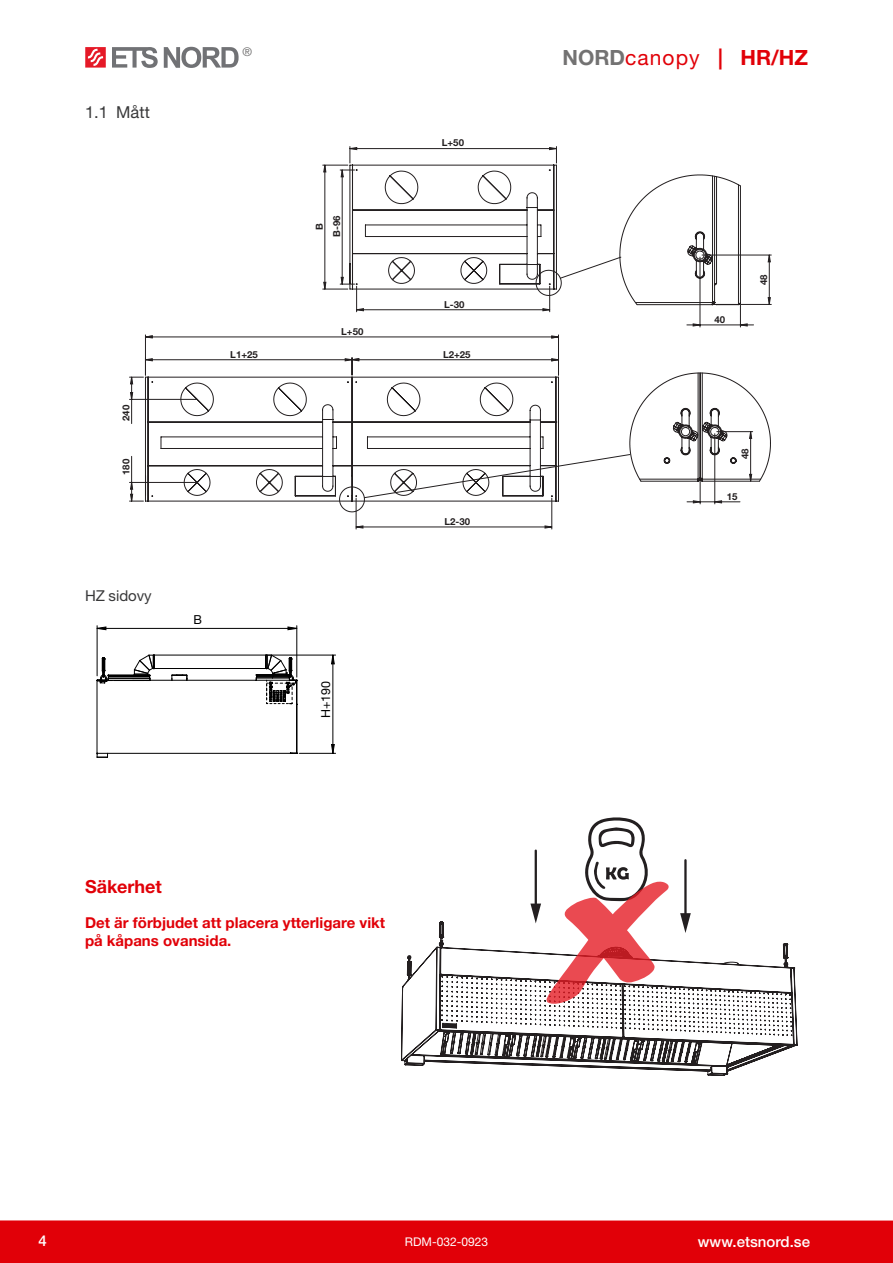
<style>
.page{position:relative;width:893px;height:1263px;background:#fff}
.page>*{position:absolute;margin:0;border:0;box-sizing:border-box;transform-origin:0 0}
.t1{font:21px "Helvetica Neue LTW1 G";letter-spacing:.05em;color:#e10008}
.Pealkiri{font:700 18px "Helvetica Neue LTW1 G";color:#e10008}
.t2{font:16.5px "Helvetica Neue LTW1 G";color:#383839}
.Hoiatustekst_pun{font:700 15px/18px "Helvetica Neue LTW1 G";color:#e10008}
.t3{font:500 15px "Helvetica Neue LTW1 G";color:#fff}
.Tekst{font:15px "Helvetica Neue LTW1 G";color:#383839}
.t4{font:12.45px "Helvetica Neue LTW1 G";color:#000}
.t5{font:12px "Helvetica Neue LTW1 G";color:#fff}
.t6{font:12px "Helvetica Neue LTW1 G";color:#737272}
.t7{font:700 9.6px/17.4px "Helvetica Neue LTW1 G";color:#231f20;text-align:center}
.s1{font-weight:700;color:#737272}
.s2{font-weight:700}
</style>
<div class="page">
<div style="left:0;top:1220px;width:893px;height:43px;background:#e10008"></div>
<svg style="left:85px;top:47px;width:21px;height:21px"></svg>
<svg style="left:112px;top:47px;width:46px;height:21px"></svg>
<svg style="left:164px;top:47px;width:75px;height:21px"></svg>
<hr style="left:551px;top:498px;width:1px;height:31px;background:#231f20">
<hr style="left:356px;top:498px;width:1px;height:31px;background:#231f20">
<svg style="left:130px;top:481px;width:13px;height:21px"></svg>
<hr style="left:702px;top:255px;width:69px;height:1px;background:#231f20">
<hr style="left:740px;top:304px;width:31px;height:1px;background:#231f20">
<svg style="left:559px;top:257px;width:70px;height:210px"></svg>
<svg style="left:323px;top:147px;width:234px;height:18px"></svg>
<svg style="left:357px;top:526px;width:194px;height:2px"></svg>
<svg style="left:131px;top:358px;width:14px;height:143px"></svg>
<svg style="left:768px;top:255px;width:2px;height:49px"></svg>
<svg style="left:145px;top:165px;width:414px;height:337px"></svg>
<svg style="left:619px;top:175px;width:134px;height:152px"></svg>
<svg style="left:629px;top:372px;width:142px;height:132px"></svg>
<hr style="left:97px;top:626px;width:1px;height:50px;background:#000">
<hr style="left:297px;top:626px;width:1px;height:51px;background:#000">
<hr style="left:299px;top:753px;width:37px;height:1px;background:#000">
<hr style="left:268px;top:655px;width:68px;height:1px;background:#000">
<svg style="left:97px;top:627px;width:200px;height:3px"></svg>
<svg style="left:331px;top:655px;width:4px;height:99px"></svg>
<hr style="left:98px;top:753px;width:192px;height:1px;background:#000">
<svg style="left:97px;top:752px;width:11px;height:6px"></svg>
<hr style="left:97px;top:680px;width:1px;height:73px;background:#000">
<hr style="left:109px;top:676px;width:40px;height:1px;background:#000">
<hr style="left:108px;top:678px;width:42px;height:1px;background:#000">
<hr style="left:108px;top:680px;width:148px;height:1px;background:#000">
<hr style="left:297px;top:705px;width:1px;height:48px;background:#000">
<hr style="left:296px;top:705px;width:1px;height:48px;background:#000">
<svg style="left:171px;top:674px;width:17px;height:7px"></svg>
<svg style="left:133px;top:654px;width:22px;height:27px"></svg>
<hr style="left:154px;top:655px;width:112px;height:1px;background:#000">
<hr style="left:154px;top:668px;width:112px;height:1px;background:#000">
<hr style="left:108px;top:675px;width:42px;height:1px;background:#000">
<svg style="left:97px;top:657px;width:16px;height:27px"></svg>
<svg style="left:256px;top:654px;width:42px;height:51px"></svg>
<svg style="left:401px;top:921px;width:396px;height:155px"></svg>
<hr style="left:684px;top:860px;width:3px;height:57px;background:#231f20">
<svg style="left:680px;top:913px;width:11px;height:20px"></svg>
<svg style="left:530px;top:817px;width:139px;height:187px"></svg>
<p class="t2" style="left:85px;top:102px;width:66px">1.1 Mått</p>
<p class="t7" style="left:117px;top:421px;width:18px;rotate:-90deg">240</p>
<p class="t7" style="left:117px;top:475px;width:18px;rotate:-90deg">180</p>
<p class="Tekst" style="left:85px;top:586px;width:68px">HZ sidovy</p>
<p class="t6" style="left:243px;top:44px;width:11px">®</p>
<h1 class="t1" style="left:563px;top:44px;width:247px"><span class="s1">NORD</span>canopy <span class="s2">| HR/HZ</span></h1>
<p class="t7" style="left:311px;top:237px;width:23px;rotate:-90deg">B<br>B-96</p>
<p class="t7" style="left:341px;top:323px;width:24px">L+50</p>
<p class="t7" style="left:442px;top:134px;width:24px">L+50</p>
<p class="t7" style="left:444px;top:295px;width:22px">L-30</p>
<p class="t7" style="left:230px;top:345px;width:29px">L1+25</p>
<p class="t7" style="left:443px;top:345px;width:29px">L2+25</p>
<p class="t7" style="left:715px;top:311px;width:12px">40</p>
<p class="t7" style="left:755px;top:285px;width:12px;rotate:-90deg">48</p>
<p class="t4" style="left:193px;top:612px;width:10px">B</p>
<p class="t4" style="left:318px;top:718px;width:39px;rotate:-90deg">H+190</p>
<p class="t7" style="left:444px;top:513px;width:27px">L2-30</p>
<p class="t7" style="left:736px;top:459px;width:12px;rotate:-90deg">48</p>
<p class="t7" style="left:727px;top:487px;width:12px">15</p>
<p class="Pealkiri" style="left:85px;top:875px;width:78px">Säkerhet</p>
<p class="Hoiatustekst_pun" style="left:85px;top:913px;width:302px">Det är förbjudet att placera ytterligare vikt på kåpans ovansida.</p>
<p class="t3" style="left:38px;top:1232px;width:10px">4</p>
<p class="t5" style="left:405px;top:1234px;width:85px">RDM-032-0923</p>
<p class="t3" style="left:698px;top:1233px;width:114px">www.etsnord.se</p>
</div>
